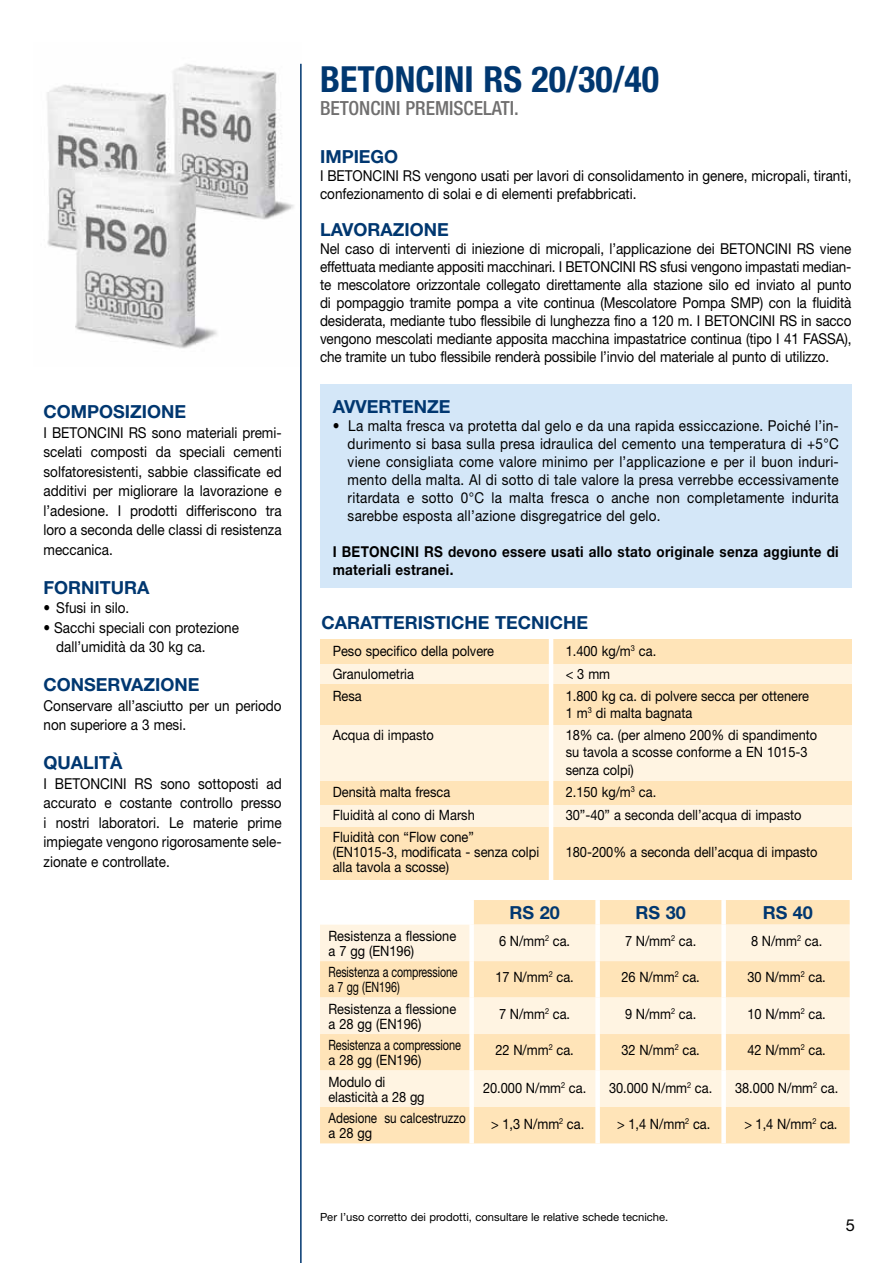
<style>
.page{position:relative;width:893px;height:1263px;background:#fff}
.page>*{position:absolute;margin:0;border:0;box-sizing:border-box;transform-origin:0 0}
.t1{font:700 condensed 36px "Helvetica Neue";color:#003770}
.t2{font:500 condensed 19.5px "Helvetica Neue";color:#706f6f}
.t3{font:700 18px "Helvetica Neue";color:#003770}
.t4{font:16.5px "Helvetica Neue";color:#000}
.t5{font:15px/19.5px "Helvetica Neue";color:#000;text-align:justify;scale:.9 1}
.t6{font:700 15px/18px "Helvetica Neue";letter-spacing:.02em;color:#000;scale:.9 1}
.t7{font:14.25px/15px "Helvetica Neue";color:#000;scale:.9 1}
.t8{font:14.25px/15px "Helvetica Neue";color:#000;scale:.77 1}
.t9{font:14.25px/15px "Helvetica Neue";color:#000;scale:.75 1}
.t10{font:14.25px/15px "Helvetica Neue";color:#000;scale:.82 1}
.t11{font:11.25px "Helvetica Neue";color:#000}
</style>
<div class="page">
<img style="left:47px;top:63px;width:255px;height:286px">
<div style="left:320px;top:639px;width:531px;height:241px;background:#ffe4b8"></div>
<div style="left:320px;top:805px;width:531px;height:22px;background:#fff4e2"></div>
<hr style="left:300px;top:64px;width:2px;height:1199px;background:#003770">
<div style="left:320px;top:385px;width:531px;height:203px;background:#d4e7f8"></div>
<svg style="left:320px;top:900px;width:530px;height:243px;background:#ffe7c0"></svg>
<svg style="left:320px;top:925px;width:530px;height:182px;background:#ffedd1"></svg>
<div style="left:469px;top:900px;width:5px;height:25px;background:#fff"></div>
<div style="left:595px;top:900px;width:5px;height:25px;background:#fff"></div>
<div style="left:721px;top:900px;width:5px;height:25px;background:#fff"></div>
<div style="left:469px;top:925px;width:5px;height:36px;background:#fff"></div>
<div style="left:595px;top:925px;width:5px;height:36px;background:#fff"></div>
<div style="left:721px;top:925px;width:5px;height:36px;background:#fff"></div>
<div style="left:469px;top:961px;width:5px;height:36px;background:#fff"></div>
<div style="left:595px;top:961px;width:5px;height:36px;background:#fff"></div>
<div style="left:721px;top:961px;width:5px;height:36px;background:#fff"></div>
<div style="left:469px;top:997px;width:5px;height:37px;background:#fff"></div>
<div style="left:595px;top:997px;width:5px;height:37px;background:#fff"></div>
<div style="left:721px;top:997px;width:5px;height:37px;background:#fff"></div>
<div style="left:469px;top:1034px;width:5px;height:36px;background:#fff"></div>
<div style="left:595px;top:1034px;width:5px;height:36px;background:#fff"></div>
<div style="left:721px;top:1034px;width:5px;height:36px;background:#fff"></div>
<div style="left:469px;top:1070px;width:5px;height:37px;background:#fff"></div>
<div style="left:595px;top:1070px;width:5px;height:37px;background:#fff"></div>
<div style="left:721px;top:1070px;width:5px;height:37px;background:#fff"></div>
<div style="left:469px;top:1107px;width:5px;height:36px;background:#fff"></div>
<div style="left:595px;top:1107px;width:5px;height:36px;background:#fff"></div>
<div style="left:721px;top:1107px;width:5px;height:36px;background:#fff"></div>
<div style="left:320px;top:664px;width:531px;height:19px;background:#fff4e2"></div>
<div style="left:320px;top:726px;width:531px;height:55px;background:#fff4e2"></div>
<hr style="left:549px;top:634px;width:4px;height:249px;background:#fff">
<p class="t3" style="left:44px;top:401px;width:144px">COMPOSIZIONE</p>
<p class="t5" style="left:44px;top:423px;width:266px">I BETONCINI RS sono materiali premi&shy;scelati composti da speciali cementi solfatoresistenti, sabbie classificate ed additivi per migliorare la lavorazione e l’adesione. I prodotti differiscono tra loro a seconda delle classi di resistenza meccanica.</p>
<p class="t3" style="left:44px;top:576px;width:107px">FORNITURA</p>
<p class="t5" style="left:44px;top:598px;width:97px">• Sfusi in silo.</p>
<p class="t5" style="left:56px;top:618px;width:205px;text-indent:-13px">• Sacchi speciali con protezione dall’umidità da 30 kg ca.</p>
<p class="t3" style="left:44px;top:674px;width:157px">CONSERVAZIONE</p>
<p class="t5" style="left:44px;top:696px;width:266px">Conservare all’asciutto per un periodo non superiore a 3 mesi.</p>
<p class="t3" style="left:44px;top:752px;width:80px">QUALITÀ</p>
<p class="t5" style="left:44px;top:774px;width:266px">I BETONCINI RS sono sottoposti ad accurato e costante controllo presso i nostri laboratori. Le materie prime impiegate vengono rigorosamente sele&shy;zionate e controllate.</p>
<h1 class="t1" style="left:320px;top:57px;width:341px">BETONCINI RS 20/30/40</h1>
<h2 class="t2" style="left:320px;top:97px;width:200px">BETONCINI PREMISCELATI.</h2>
<p class="t3" style="left:320px;top:145px;width:80px">IMPIEGO</p>
<p class="t5" style="left:320px;top:166px;width:592px;line-height:18px">I BETONCINI RS vengono usati per lavori di consolidamento in genere, micropali, tiranti, confezionamento di solai e di elementi prefabbricati.</p>
<p class="t3" style="left:320px;top:218px;width:130px">LAVORAZIONE</p>
<p class="t5" style="left:320px;top:239px;width:592px;line-height:18px">Nel caso di interventi di iniezione di micropali, l’applicazione dei BETONCINI RS viene effettuata mediante appositi macchinari. I BETONCINI RS sfusi vengono impastati median&shy;te mescolatore orizzontale collegato direttamente alla stazione silo ed inviato al punto di pompaggio tramite pompa a vite continua (Mescolatore Pompa SMP) con la fluidità desiderata, mediante tubo flessibile di lunghezza fino a 120 m. I BETONCINI RS in sacco vengono mescolati mediante apposita macchina impastatrice continua (tipo I 41 FASSA), che tramite un tubo flessibile renderà possibile l’invio del materiale al punto di utilizzo.</p>
<p class="t3" style="left:333px;top:395px;width:119px">AVVERTENZE</p>
<p class="t5" style="left:348px;top:416px;width:547px;line-height:18px;text-indent:-15px">• La malta fresca va protetta dal gelo e da una rapida essiccazione. Poiché l’in&shy;durimento si basa sulla presa idraulica del cemento una temperatura di +5°C viene consigliata come valore minimo per l’applicazione e per il buon induri&shy;mento della malta. Al di sotto di tale valore la presa verrebbe eccessivamente ritardata e sotto 0°C la malta fresca o anche non completamente indurita sarebbe esposta all’azione disgregatrice del gelo.</p>
<p class="t6" style="left:333px;top:542px;width:564px">I BETONCINI RS devono essere usati allo stato originale senza aggiunte di materiali estranei.</p>
<p class="t3" style="left:322px;top:612px;width:268px">CARATTERISTICHE TECNICHE</p>
<p class="t7" style="left:333px;top:643px;width:181px">Peso specifico della polvere</p>
<p class="t7" style="left:566px;top:643px;width:102px">1.400 kg/m<sup>3</sup> ca.</p>
<p class="t7" style="left:333px;top:666px;width:92px">Granulometria</p>
<p class="t7" style="left:566px;top:666px;width:51px">&lt; 3 mm</p>
<p class="t7" style="left:333px;top:688px;width:34px">Resa</p>
<p class="t7" style="left:566px;top:687px;width:272px;line-height:16.5px">1.800 kg ca. di polvere secca per ottenere<br>1 m<sup>3</sup> di malta bagnata</p>
<p class="t7" style="left:333px;top:727px;width:114px">Acqua di impasto</p>
<p class="t7" style="left:566px;top:726px;width:281px;line-height:16.5px">18% ca. (per almeno 200% di spandimento su tavola a scosse conforme a EN 1015-3</p>
<p class="t7" style="left:566px;top:762px;width:77px">senza colpi)</p>
<p class="t7" style="left:333px;top:784px;width:132px">Densità malta fresca</p>
<p class="t7" style="left:566px;top:784px;width:102px">2.150 kg/m<sup>3</sup> ca.</p>
<p class="t7" style="left:333px;top:807px;width:159px">Fluidità al cono di Marsh</p>
<p class="t7" style="left:566px;top:807px;width:264px">30”-40” a seconda dell’acqua di impasto</p>
<p class="t7" style="left:333px;top:829px;width:231px">Fluidità con “Flow cone” (EN1015-3, modificata - senza colpi</p>
<p class="t7" style="left:566px;top:844px;width:281px">180-200% a seconda dell’acqua di impasto</p>
<p class="t7" style="left:333px;top:859px;width:131px">alla tavola a scosse)</p>
<p class="t3" style="left:510px;top:902px;width:52px">RS 20</p>
<p class="t3" style="left:636px;top:902px;width:52px">RS 30</p>
<p class="t3" style="left:763px;top:902px;width:52px">RS 40</p>
<p class="t7" style="left:329px;top:928px;width:143px">Resistenza a flessione a 7 gg (EN196)</p>
<p class="t7" style="left:499px;top:933px;width:81px">6 N/mm<sup>2</sup> ca.</p>
<p class="t7" style="left:625px;top:933px;width:81px">7 N/mm<sup>2</sup> ca.</p>
<p class="t7" style="left:751px;top:933px;width:81px">8 N/mm<sup>2</sup> ca.</p>
<p class="t9" style="left:329px;top:965px;width:174px">Resistenza a compressione a 7 gg (EN196)</p>
<p class="t7" style="left:495px;top:969px;width:88px">17 N/mm<sup>2</sup> ca.</p>
<p class="t7" style="left:621px;top:969px;width:88px">26 N/mm<sup>2</sup> ca.</p>
<p class="t7" style="left:747px;top:969px;width:88px">30 N/mm<sup>2</sup> ca.</p>
<p class="t7" style="left:329px;top:1001px;width:143px">Resistenza a flessione a 28 gg (EN196)</p>
<p class="t7" style="left:499px;top:1006px;width:81px">7 N/mm<sup>2</sup> ca.</p>
<p class="t7" style="left:625px;top:1006px;width:81px">9 N/mm<sup>2</sup> ca.</p>
<p class="t7" style="left:747px;top:1006px;width:88px">10 N/mm<sup>2</sup> ca.</p>
<p class="t8" style="left:329px;top:1037px;width:174px">Resistenza a compressione a 28 gg (EN196)</p>
<p class="t7" style="left:495px;top:1042px;width:88px">22 N/mm<sup>2</sup> ca.</p>
<p class="t7" style="left:621px;top:1042px;width:88px">32 N/mm<sup>2</sup> ca.</p>
<p class="t7" style="left:747px;top:1042px;width:88px">42 N/mm<sup>2</sup> ca.</p>
<p class="t7" style="left:329px;top:1074px;width:108px">Modulo di elasticità a 28 gg</p>
<p class="t7" style="left:483px;top:1080px;width:116px">20.000 N/mm<sup>2</sup> ca.</p>
<p class="t7" style="left:609px;top:1080px;width:116px">30.000 N/mm<sup>2</sup> ca.</p>
<p class="t7" style="left:735px;top:1080px;width:116px">38.000 N/mm<sup>2</sup> ca.</p>
<p class="t10" style="left:329px;top:1110px;width:169px">Adesione su calcestruzzo a 28 gg</p>
<p class="t7" style="left:491px;top:1116px;width:105px">&gt; 1,3 N/mm<sup>2</sup> ca.</p>
<p class="t7" style="left:617px;top:1116px;width:105px">&gt; 1,4 N/mm<sup>2</sup> ca.</p>
<p class="t7" style="left:744px;top:1116px;width:105px">&gt; 1,4 N/mm<sup>2</sup> ca.</p>
<p class="t11" style="left:320px;top:1211px;width:350px">Per l’uso corretto dei prodotti, consultare le relative schede tecniche.</p>
<p class="t4" style="left:846px;top:1215px;width:11px">5</p>
</div>
